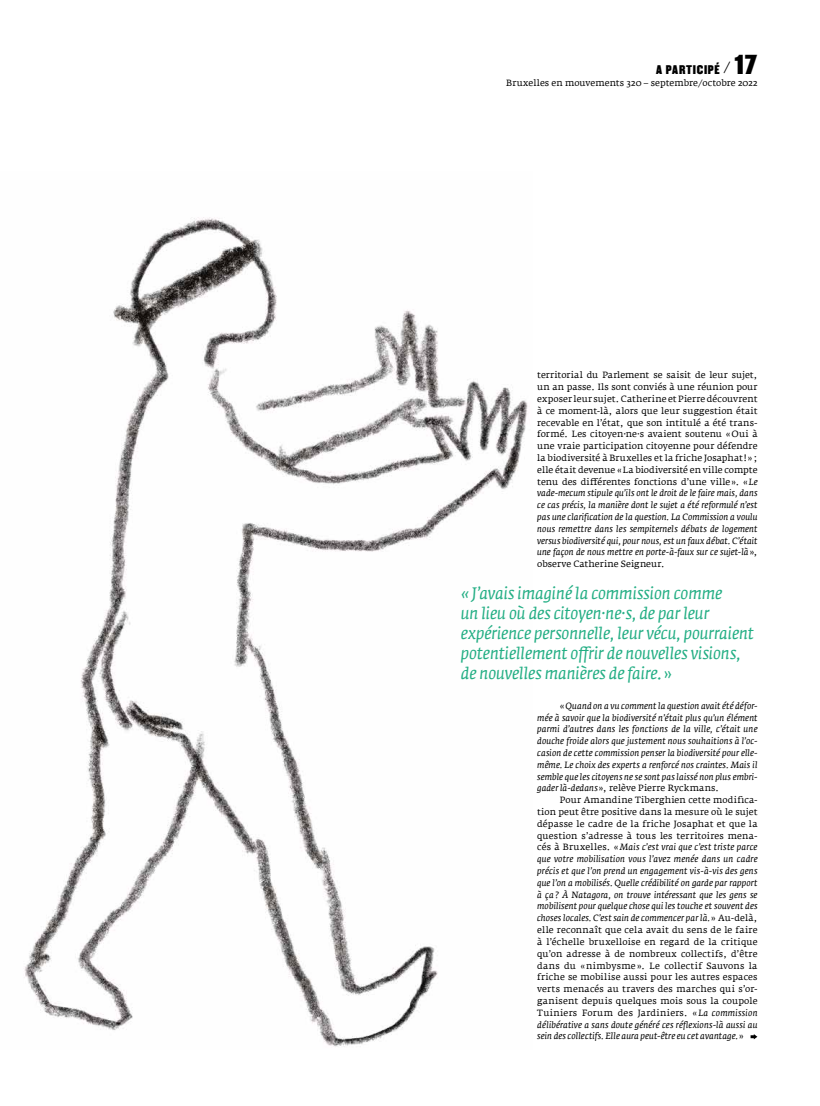
<style>
.page{position:relative;width:820px;height:1106px;background:#fff}
.page>*{position:absolute;margin:0;border:0;box-sizing:border-box;transform-origin:0 0}
.t1{font:italic 16.5px/20px "Fedra Serif A";letter-spacing:-.005em;color:#23ae84}
.t2{font:11px "Champion HTF Middleweight";letter-spacing:.06em;color:#000}
.t3{font:9px/11.8px "Fedra Serif A";letter-spacing:.01em;color:#000;text-align:justify}
.t4{font:italic 9px/11.8px "Fedra Serif A";letter-spacing:.01em;color:#000;text-align:justify}
.s1{font-size:24px}
.s2{font-style:italic}
.s3{font-style:normal}
</style>
<div class="page">
<img style="left:24px;top:217px;width:504px;height:830px">
<svg style="left:750px;top:1034px;width:7px;height:5px"></svg>
<p class="t2" style="left:656px;top:63px;width:103px">A PARTICIPÉ <sup>/</sup> <span class="s1">17</span></p>
<p class="t3" style="left:506px;top:77px;width:253px">Bruxelles en mouvements 320 – septembre/octobre 2022</p>
<p class="t3" style="left:537px;top:369px;width:222px">territorial du Parlement se saisit de leur sujet, un an passe. Ils sont conviés à une réunion pour exposer leur sujet. Catherine et Pierre découvrent à ce moment-là, alors que leur suggestion était recevable en l’état, que son intitulé a été trans&shy;formé. Les citoyen·ne·s avaient soutenu «Oui à une vraie participation citoyenne pour défendre la biodiversité à Bruxelles et la friche Josaphat !»; elle était devenue «La biodiversité en ville compte tenu des différentes fonctions d’une ville». «<span class="s2">Le vade-mecum stipule qu’ils ont le droit de le faire mais, dans ce cas précis, la manière dont le sujet a été reformulé n’est pas une clarification de la question. La Commission a voulu nous remettre dans les sempiternels débats de logement versus biodiversité qui, pour nous, est un faux débat. C’était une façon de nous mettre en porte-à-faux sur ce sujet-là</span>», observe Catherine Seigneur.</p>
<h1 class="t1" style="left:460px;top:583px;width:294px">«J’avais imaginé la commission comme<br>un lieu où des citoyen·ne·s, de par leur expérience personnelle, leur vécu, pourraient potentiellement offrir de nouvelles visions, de nouvelles manières de faire.<span class="s3">»</span></h1>
<p class="t4" style="left:537px;top:699px;width:222px;text-indent:23px"><span class="s3">«</span>Quand on a vu comment la question avait été défor&shy;mée à savoir que la biodiversité n’était plus qu’un élément parmi d’autres dans les fonctions de la ville, c’était une douche froide alors que justement nous souhaitions à l’oc&shy;casion de cette commission penser la biodiversité pour elle&shy;même. Le choix des experts a renforcé nos craintes. Mais il semble que les citoyens ne se sont pas laissé non plus embri&shy;gader là-dedans<span class="s3">», relève Pierre Ryckmans.</span></p>
<p class="t3" style="left:537px;top:794px;width:222px;text-indent:23px">Pour Amandine Tiberghien cette modifica&shy;tion peut être positive dans la mesure où le sujet dépasse le cadre de la friche Josaphat et que la question s’adresse à tous les territoires mena&shy;cés à Bruxelles. «<span class="s2">Mais c’est vrai que c’est triste parce que votre mobilisation vous l’avez menée dans un cadre précis et que l’on prend un engagement vis-à-vis des gens que l’on a mobilisés. Quelle crédibilité on garde par rapport à ça? À Natagora, on trouve intéressant que les gens se mobilisent pour quelque chose qui les touche et souvent des choses locales. C’est sain de commencer par là.</span>» Au-delà, elle reconnaît que cela avait du sens de le faire à l’échelle bruxelloise en regard de la critique qu’on adresse à de nombreux collectifs, d’être dans du « nimbysme ». Le collectif Sauvons la friche se mobilise aussi pour les autres espaces verts menacés au travers des marches qui s’or&shy;ganisent depuis quelques mois sous la coupole Tuiniers Forum des Jardiniers. « <span class="s2">La commission délibérative a sans doute généré ces réflexions-là aussi au sein des collectifs. Elle aura peut-être eu cet avantage.</span>»</p>
</div>
